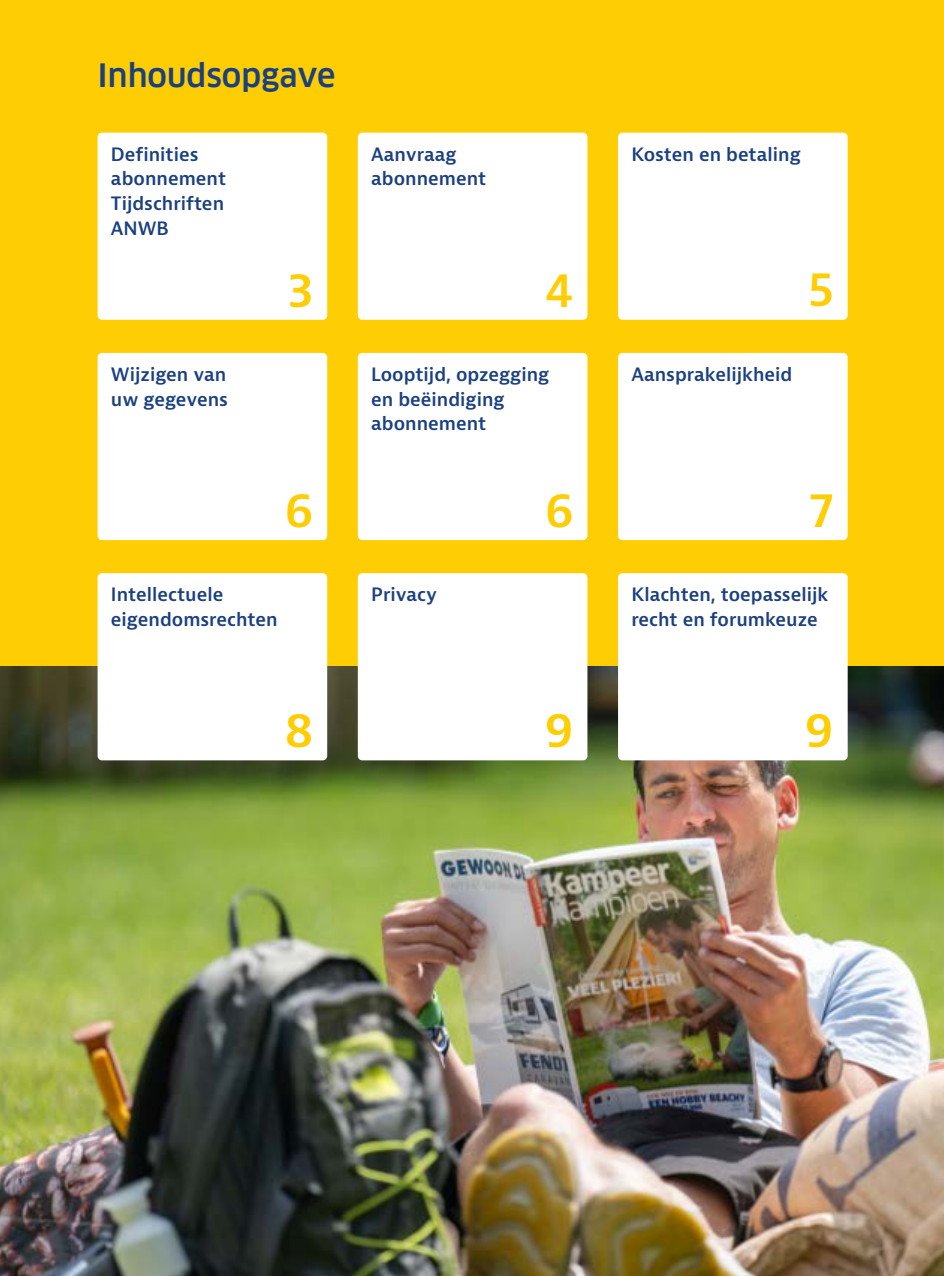
<style>
.page{position:relative;width:944px;height:1276px;background:#ffcd03}
.page>*{position:absolute;margin:0;border:0;box-sizing:border-box;transform-origin:0 0}
.t1{font:600 47.25px "Bernina Sans";color:#ffcd03}
.t2{font:500 31.5px "Clan Pro";color:#1b4080}
.t3{font:600 18px/24.8px "Bernina Sans";color:#1b4080}
</style>
<div class="page">
<img style="left:0;top:667px;width:944px;height:609px">
<div style="left:358px;top:353px;width:229px;height:187px;background:#fff;border-radius:4px"></div>
<div style="left:358px;top:573px;width:229px;height:187px;background:#fff;border-radius:4px"></div>
<div style="left:98px;top:353px;width:229px;height:187px;background:#fff;border-radius:4px"></div>
<div style="left:98px;top:573px;width:229px;height:187px;background:#fff;border-radius:4px"></div>
<div style="left:618px;top:133px;width:230px;height:187px;background:#fff;border-radius:4px"></div>
<div style="left:618px;top:353px;width:230px;height:187px;background:#fff;border-radius:4px"></div>
<div style="left:618px;top:573px;width:230px;height:187px;background:#fff;border-radius:4px"></div>
<div style="left:358px;top:133px;width:229px;height:187px;background:#fff;border-radius:4px"></div>
<div style="left:98px;top:133px;width:229px;height:187px;background:#fff;border-radius:4px"></div>
<h2 class="t2" style="left:98px;top:57px;width:240px">Inhoudsopgave</h2>
<p class="t3" style="left:111px;top:142px;width:117px">Definities abonnement<br>Tijdschriften<br>ANWB</p>
<p class="t3" style="left:371px;top:142px;width:117px">Aanvraag abonnement</p>
<p class="t3" style="left:631px;top:142px;width:171px">Kosten en betaling</p>
<h1 class="t1" style="left:288px;top:259px;width:27px">3</h1>
<h1 class="t1" style="left:545px;top:259px;width:31px">4</h1>
<h1 class="t1" style="left:808px;top:259px;width:28px">5</h1>
<p class="t3" style="left:111px;top:362px;width:119px">Wijzigen van uw gegevens</p>
<p class="t3" style="left:371px;top:362px;width:180px">Looptijd, opzegging en beëindiging abonnement</p>
<p class="t3" style="left:631px;top:362px;width:162px">Aansprakelijkheid</p>
<h1 class="t1" style="left:284px;top:479px;width:31px">6</h1>
<h1 class="t1" style="left:544px;top:479px;width:31px">6</h1>
<h1 class="t1" style="left:809px;top:479px;width:26px">7</h1>
<p class="t3" style="left:111px;top:582px;width:168px">Intellectuele eigendomsrechten</p>
<p class="t3" style="left:371px;top:582px;width:67px">Privacy</p>
<p class="t3" style="left:631px;top:582px;width:198px">Klachten, toepasselijk recht en forumkeuze</p>
<h1 class="t1" style="left:285px;top:699px;width:31px">8</h1>
<h1 class="t1" style="left:544px;top:699px;width:31px">9</h1>
<h1 class="t1" style="left:805px;top:699px;width:31px">9</h1>
</div>
